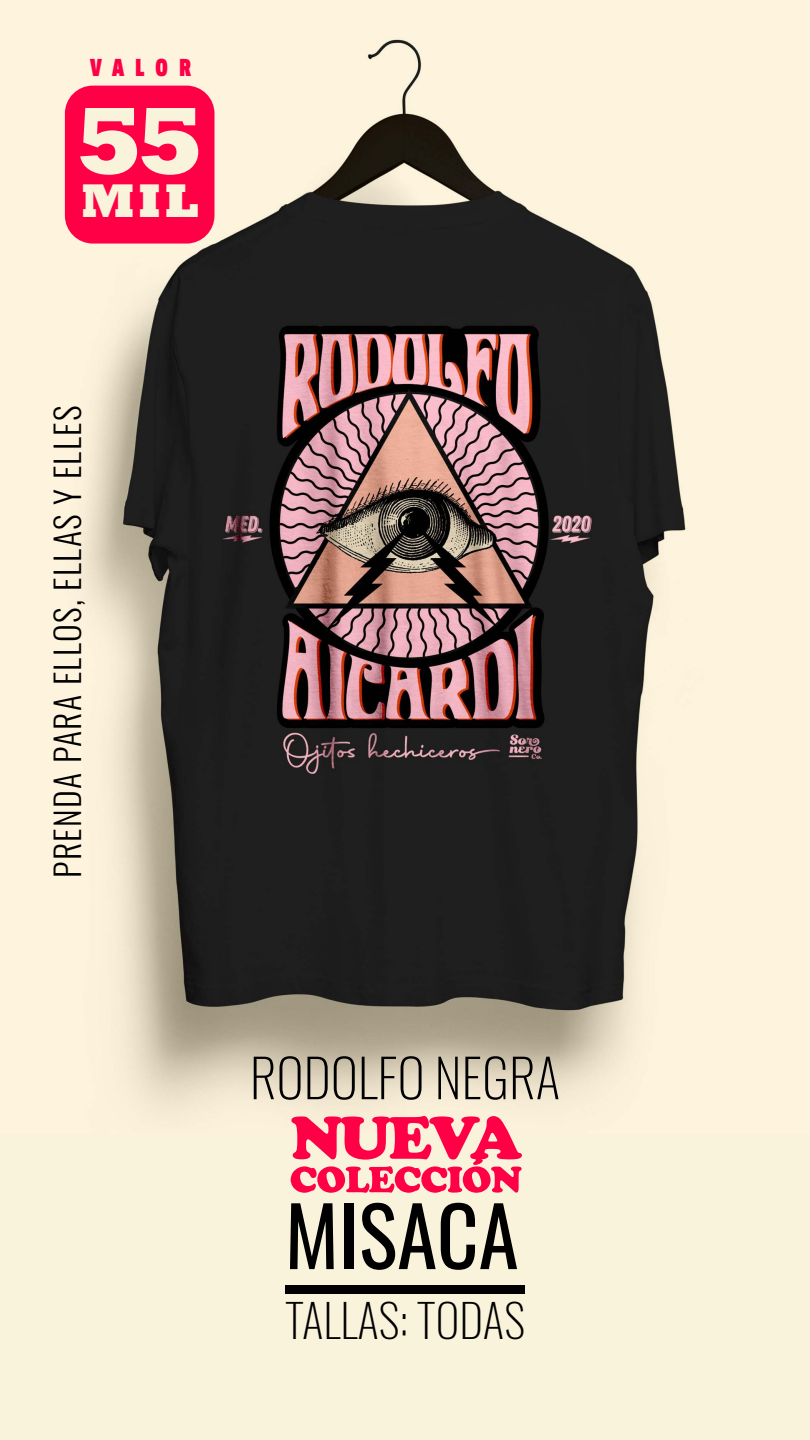
<style>
.page{position:relative;width:810px;height:1440px;background:#faf3db}
.page>*{position:absolute;margin:0;border:0;box-sizing:border-box;transform-origin:0 0}
.t1{font:800 97.43px "Rockwell";color:#faf3db}
.t2{font:81.22px "Oswald";color:#000}
.t3{font:200 52.5px "Oswald";color:#000}
.t4{font:800 48.53px "Rockwell";color:#faf3db}
.t5{font:200 45.67px "Oswald";color:#000}
.t6{font:300 33.75px "Oswald";letter-spacing:.04em;color:#000}
.t7{font:900 condensed 22.8px "Clan Pro";letter-spacing:.49em;color:#ff0046}
</style>
<div class="page">
<img style="left:64px;top:39px;width:622px;height:1077px">
<div style="left:65px;top:86px;width:149px;height:158px;background:#ff0046;border-radius:28px"></div>
<svg style="left:291px;top:1116px;width:231px;height:77px"></svg>
<div style="left:285px;top:1285px;width:240px;height:8px;background:#000"></div>
<p class="t7" style="left:90px;top:54px;width:102px">VALOR</p>
<h1 class="t1" style="left:76px;top:84px;width:130px">55</h1>
<h3 class="t4" style="left:81px;top:171px;width:119px">MIL</h3>
<p class="t6" style="left:54px;top:878px;width:474px;rotate:-90deg">PRENDA PARA ELLOS, ELLAS Y ELLES</p>
<h3 class="t3" style="left:250px;top:1050px;width:312px">RODOLFO NEGRA</h3>
<h2 class="t2" style="left:285px;top:1194px;width:235px">MISACA</h2>
<h3 class="t5" style="left:285px;top:1296px;width:241px">TALLAS: TODAS</h3>
</div>
